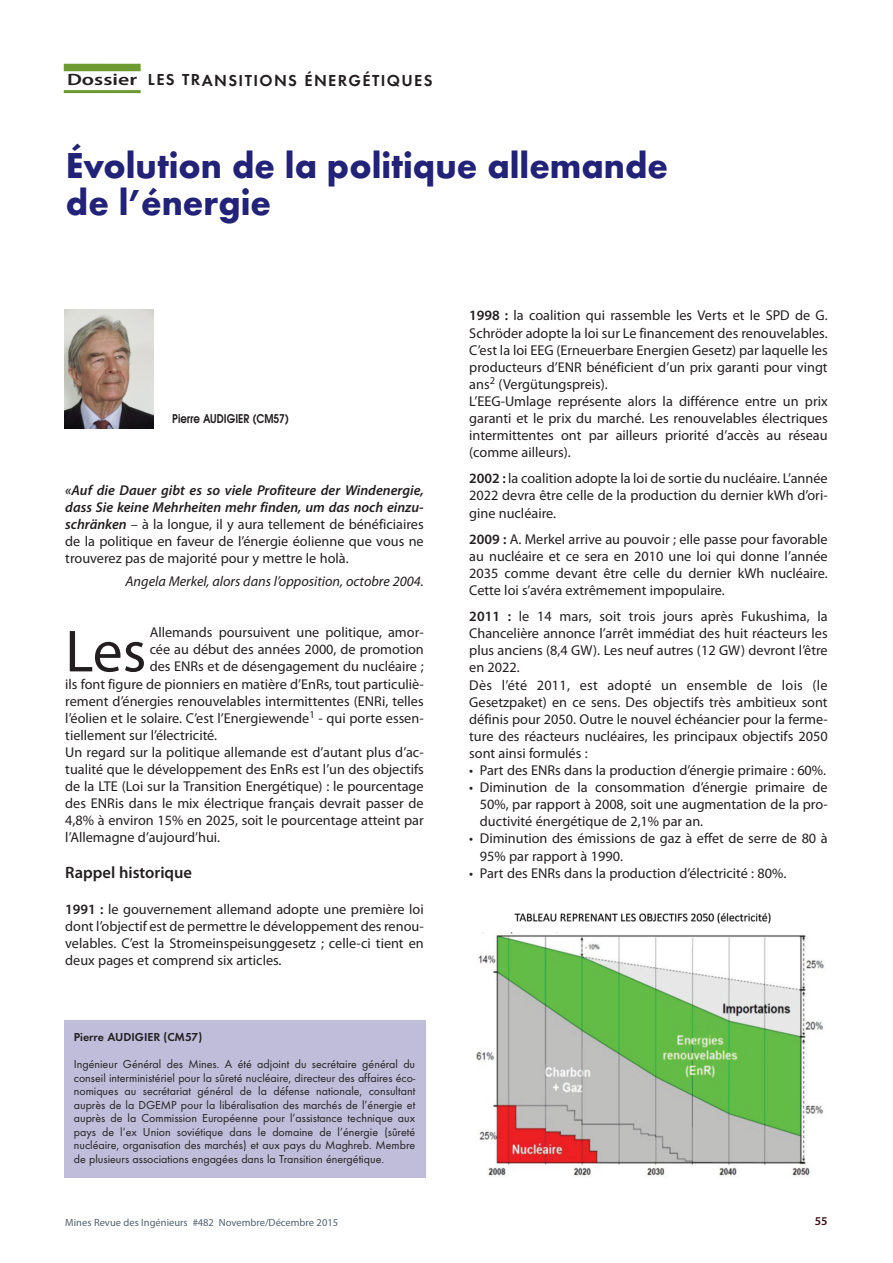
<style>
.page{position:relative;width:893px;height:1263px;background:#fff}
.page>*{position:absolute;margin:0;border:0;box-sizing:border-box;transform-origin:0 0}
.t1{font:59.85px "Myriad Pro";color:#231f20}
.t2{font:700 37.5px/37.5px "Futura T";color:#222378;scale:.96 1}
.t3{font:600 16.5px "Futura T";letter-spacing:.085em;color:#231f20}
.t4{font:600 16.5px "Myriad Pro";color:#231f20}
.t5{font:14.25px/17.1px "Myriad Pro";color:#231f20;text-align:justify}
.t6{font:italic 14.25px "Myriad Pro";color:#231f20}
.t7{font:12px/13.5px "Futura T";color:#231f20;text-align:justify}
.t8{font:600 12px "Avant Garde";color:#231f20;scale:.85 1}
.t9{font:600 12px "Futura T";color:#231f20}
.t10{font:600 12px "Myriad Pro";color:#3b1117}
.t11{font:10.5px "Myriad Pro";color:#52626f}
.s1{font-family:"Myriad Pro"}
.s2{font-weight:600;font-style:italic}
.s3{font-weight:600}
</style>
<div class="page">
<img style="left:65px;top:309px;width:89px;height:119px">
<div style="left:64px;top:64px;width:77px;height:7px;background:#6e9a34"></div>
<hr style="left:64px;top:90px;width:77px;height:3px;background:#6e9a34">
<div style="left:64px;top:1020px;width:361px;height:158px;background:#bfbdd9"></div>
<img style="left:476px;top:932px;width:348px;height:245px">
<svg style="left:514px;top:912px;width:257px;height:12px"></svg>
<p class="t3" style="left:67px;top:70px;width:367px"><span class="s1">Dossier</span> LES TRANSITIONS ÉNERGÉTIQUES</p>
<h2 class="t2" style="left:66px;top:146px;width:629px">Évolution de la politique allemande de l’énergie</h2>
<p class="t8" style="left:172px;top:414px;width:139px">Pierre AUDIGIER (CM57)</p>
<p class="t5" style="left:65px;top:483px;width:360px"><span class="s2">«Auf die Dauer gibt es so viele Profiteure der Windenergie, dass Sie keine Mehrheiten mehr finden, um das noch einzu&shy;schränken</span> – à la longue, il y aura tellement de bénéficiaires de la politique en faveur de l’énergie éolienne que vous ne trouverez pas de majorité pour y mettre le holà.</p>
<p class="t6" style="left:125px;top:576px;width:300px">Angela Merkel, alors dans l’opposition, octobre 2004.</p>
<h1 class="t1" style="left:65px;top:629px;width:83px">Les</h1>
<p class="t5" style="left:150px;top:625px;width:276px">Allemands poursuivent une politique, amor-</p>
<p class="t5" style="left:150px;top:642px;width:276px">cée au début des années 2000, de promotion</p>
<p class="t5" style="left:150px;top:659px;width:276px">des ENRs et de désengagement du nucléaire ;</p>
<p class="t5" style="left:65px;top:676px;width:360px">ils font figure de pionniers en matière d’EnRs, tout particuliè-</p>
<p class="t5" style="left:65px;top:693px;width:360px">rement d’énergies renouvelables intermittentes (ENRi, telles</p>
<p class="t5" style="left:65px;top:710px;width:360px">l’éolien et le solaire. C’est l’Energiewende<sup>1</sup> - qui porte essen-</p>
<p class="t5" style="left:65px;top:728px;width:153px">tiellement sur l’électricité.</p>
<p class="t5" style="left:65px;top:745px;width:360px">Un regard sur la politique allemande est d’autant plus d’ac-</p>
<p class="t5" style="left:65px;top:762px;width:360px">tualité que le développement des EnRs est l’un des objectifs</p>
<p class="t5" style="left:65px;top:779px;width:360px">de la LTE (Loi sur la Transition Energétique) : le pourcentage</p>
<p class="t5" style="left:65px;top:796px;width:360px">des ENRis dans le mix électrique français devrait passer de</p>
<p class="t5" style="left:65px;top:813px;width:360px">4,8% à environ 15% en 2025, soit le pourcentage atteint par</p>
<p class="t5" style="left:65px;top:830px;width:156px">l’Allemagne d’aujourd’hui.</p>
<p class="t4" style="left:65px;top:866px;width:128px">Rappel historique</p>
<p class="t5" style="left:65px;top:901px;width:360px"><span class="s3">1991 :</span> le gouvernement allemand adopte une première loi dont l’objectif est de permettre le développement des renou&shy;velables. C’est la Stromeinspeisunggesetz ; celle-ci tient en deux pages et comprend six articles.</p>
<p class="t9" style="left:74px;top:1030px;width:130px">Pierre AUDIGIER (CM57)</p>
<p class="t7" style="left:74px;top:1057px;width:343px">Ingénieur Général des Mines. A été adjoint du secrétaire général du conseil interministériel pour la sûreté nucléaire, directeur des affaires éco&shy;nomiques au secrétariat général de la défense nationale, consultant auprès de la DGEMP pour la libéralisation des marchés de l’énergie et auprès de la Commission Européenne pour l’assistance technique aux pays de l’ex Union soviétique dans le domaine de l’énergie (sûreté nucléaire, organisation des marchés) et aux pays du Maghreb. Membre de plusieurs associations engagées dans la Transition énergétique.</p>
<p class="t5" style="left:469px;top:308px;width:360px;text-align:left"><span class="s3">1998 :</span> la coalition qui rassemble les Verts et le SPD de G.<br>Schröder adopte la loi sur Le financement des renouvelables.<br>C’est la loi EEG (Erneuerbare Energien Gesetz) par laquelle les producteurs d’ENR bénéficient d’un prix garanti pour vingt ans<sup>2</sup> (Vergütungspreis).<br>L’EEG-Umlage représente alors la différence entre un prix garanti et le prix du marché. Les renouvelables électriques intermittentes ont par ailleurs priorité d’accès au réseau (comme ailleurs).</p>
<p class="t5" style="left:469px;top:471px;width:360px"><span class="s3">2002 :</span> la coalition adopte la loi de sortie du nucléaire. L’année 2022 devra être celle de la production du dernier kWh d’ori&shy;gine nucléaire.</p>
<p class="t5" style="left:469px;top:531px;width:360px"><span class="s3">2009 :</span> A. Merkel arrive au pouvoir ; elle passe pour favorable au nucléaire et ce sera en 2010 une loi qui donne l’année 2035 comme devant être celle du dernier kWh nucléaire.<br>Cette loi s’avéra extrêmement impopulaire.</p>
<p class="t5" style="left:469px;top:609px;width:360px;text-align:left"><span class="s3">2011 :</span> le 14 mars, soit trois jours après Fukushima, la Chancelière annonce l’arrêt immédiat des huit réacteurs les plus anciens (8,4 GW). Les neuf autres (12 GW) devront l’être en 2022.<br>Dès l’été 2011, est adopté un ensemble de lois (le Gesetzpaket) en ce sens. Des objectifs très ambitieux sont définis pour 2050. Outre le nouvel échéancier pour la ferme&shy;ture des réacteurs nucléaires, les principaux objectifs 2050 sont ainsi formulés :</p>
<p class="t5" style="left:469px;top:763px;width:358px">• Part des ENRs dans la production d’énergie primaire : 60%.</p>
<p class="t5" style="left:480px;top:780px;width:349px;text-indent:-11px">• Diminution de la consommation d’énergie primaire de 50%, par rapport à 2008, soit une augmentation de la pro&shy;ductivité énergétique de 2,1% par an.</p>
<p class="t5" style="left:480px;top:831px;width:349px;text-indent:-11px">• Diminution des émissions de gaz à effet de serre de 80 à<br>95% par rapport à 1990.</p>
<p class="t5" style="left:469px;top:865px;width:319px">• Part des ENRs dans la production d’électricité : 80%.</p>
<p class="t11" style="left:65px;top:1218px;width:274px">Mines Revue des Ingénieurs #482 Novembre/Décembre 2015</p>
<p class="t10" style="left:815px;top:1217px;width:14px">55</p>
</div>
